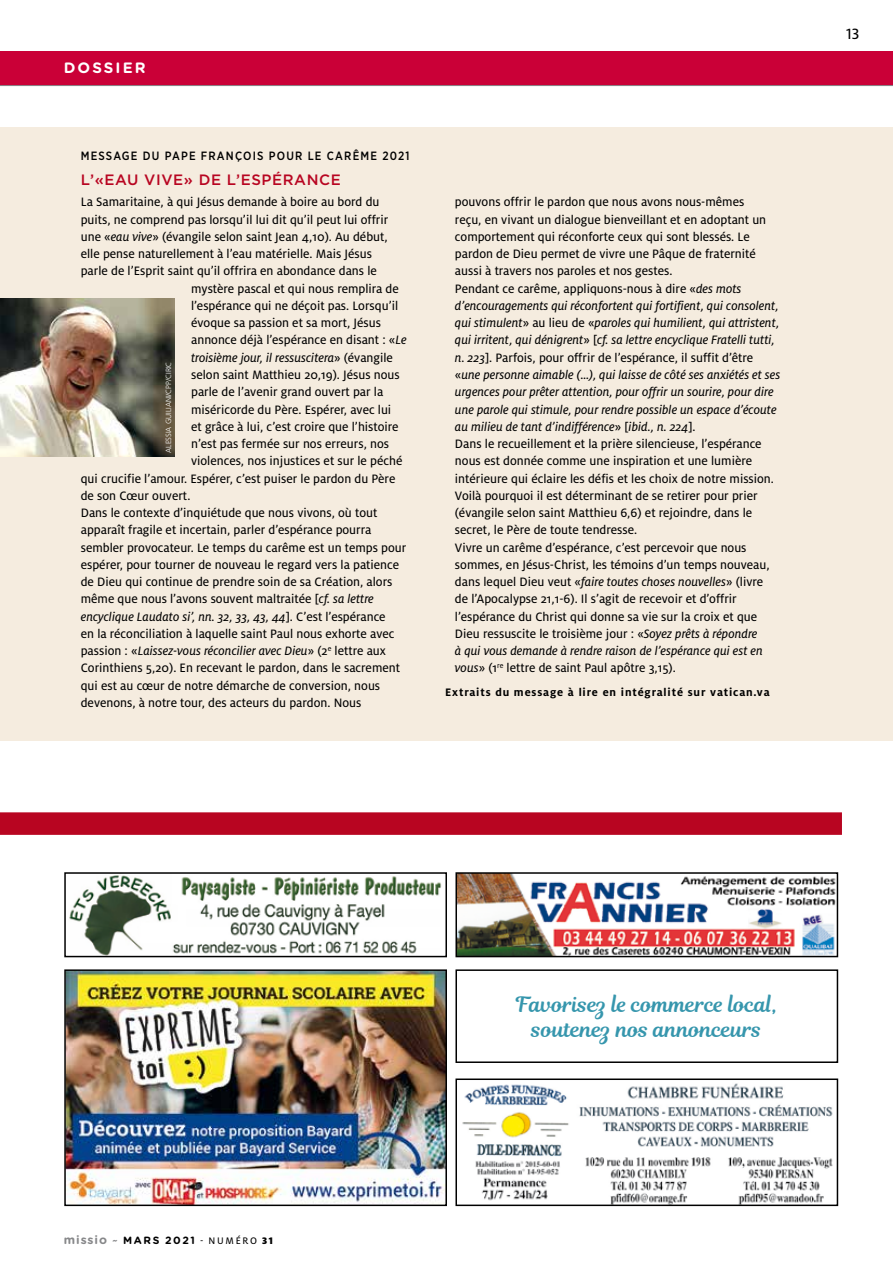
<style>
.page{position:relative;width:893px;height:1263px;background:#fff}
.page>*{position:absolute;margin:0;border:0;box-sizing:border-box;transform-origin:0 0}
.t1{font:21px/25.2px "Magnolia Script";color:#3696ad;text-align:center}
.t2{font:16.5px "Milo OT Text";color:#000}
.t3{font:500 15px "Gotham";letter-spacing:.04em;color:#b80521}
.t4{font:700 15px "Gotham Rounded";letter-spacing:.14em;color:#fff}
.t5{font:13.5px/17.2px "Milo OT Text";color:#000}
.t6{font:13.5px/17.2px "Milo OT Text Ita";color:#000;text-align:justify}
.t7{font:700 12px "Milo OT";letter-spacing:.07em;color:#000}
.t8{font:500 12px "Gotham Narrow";letter-spacing:.1em;color:#000}
.t9{font:700 10.5px "Gotham Rounded";letter-spacing:.15em;color:#000}
.t10{font:300 7.5px "Frutiger";color:#fff}
.s1{font-family:"Milo OT Text Ita"}
.s2{font-family:"Milo OT Text"}
.s3{font-size:12px;color:#87888a}
.s4{font-style:italic;color:#87888a}
.s5{font-family:"Milo OT Text";font-weight:400}
.s6{font-family:"Milo OT";font-weight:900}
</style>
<div class="page">
<div style="left:0;top:128px;width:893px;height:613px;background:#f5ecdf"></div>
<img style="left:0;top:299px;width:174px;height:158px">
<div style="left:0;top:51px;width:893px;height:34px;background:#ca0037"></div>
<hr style="left:0;top:85px;width:893px;height:1px;background:#87888a">
<div style="left:0;top:812px;width:842px;height:23px;background:#b80521"></div>
<img style="left:458px;top:875px;width:377px;height:79px">
<div style="left:455px;top:872px;width:383px;height:85px;border:2px solid #000"></div>
<img style="left:462px;top:1083px;width:371px;height:120px">
<div style="left:455px;top:1078px;width:383px;height:128px;border:2px solid #000"></div>
<img style="left:69px;top:875px;width:373px;height:79px">
<div style="left:64px;top:872px;width:383px;height:85px;border:2px solid #000"></div>
<img style="left:67px;top:972px;width:377px;height:231px">
<div style="left:64px;top:969px;width:383px;height:237px;border:2px solid #000"></div>
<div style="left:455px;top:969px;width:383px;height:94px;border:2px solid #000"></div>
<p class="t4" style="left:64px;top:57px;width:83px">DOSSIER</p>
<p class="t8" style="left:81px;top:148px;width:330px">MESSAGE DU PAPE FRANÇOIS POUR LE CARÊME 2021</p>
<p class="t3" style="left:81px;top:170px;width:262px">L’«EAU VIVE» DE L’ESPÉRANCE</p>
<p class="t5" style="left:81px;top:194px;width:300px">La Samaritaine, à qui Jésus demande à boire au bord du</p>
<p class="t5" style="left:81px;top:211px;width:309px">puits, ne comprend pas lorsqu’il lui dit qu’il peut lui offrir</p>
<p class="t5" style="left:81px;top:228px;width:309px">une «<span class="s1">eau vive</span>» (évangile selon saint Jean 4,10). Au début,</p>
<p class="t5" style="left:81px;top:245px;width:293px">elle pense naturellement à l’eau matérielle. Mais Jésus</p>
<p class="t5" style="left:81px;top:263px;width:298px">parle de l’Esprit saint qu’il offrira en abondance dans le</p>
<p class="t5" style="left:191px;top:280px;width:209px">mystère pascal et qui nous remplira de</p>
<p class="t5" style="left:191px;top:297px;width:209px">l’espérance qui ne déçoit pas. Lorsqu’il</p>
<p class="t5" style="left:191px;top:314px;width:191px">évoque sa passion et sa mort, Jésus</p>
<p class="t5" style="left:191px;top:332px;width:217px">annonce déjà l’espérance en disant : «<span class="s1">Le</span></p>
<p class="t6" style="left:191px;top:349px;width:203px">troisième jour, il ressuscitera<span class="s2">» (évangile</span></p>
<p class="t5" style="left:191px;top:366px;width:210px">selon saint Matthieu 20,19). Jésus nous</p>
<p class="t5" style="left:191px;top:383px;width:194px">parle de l’avenir grand ouvert par la</p>
<p class="t5" style="left:191px;top:401px;width:202px">miséricorde du Père. Espérer, avec lui</p>
<p class="t5" style="left:191px;top:418px;width:209px">et grâce à lui, c’est croire que l’histoire</p>
<p class="t5" style="left:191px;top:435px;width:199px">n’est pas fermée sur nos erreurs, nos</p>
<p class="t5" style="left:191px;top:452px;width:213px">violences, nos injustices et sur le péché</p>
<p class="t5" style="left:81px;top:470px;width:316px">qui crucifie l’amour. Espérer, c’est puiser le pardon du Père</p>
<p class="t5" style="left:81px;top:487px;width:111px">de son Cœur ouvert.</p>
<p class="t5" style="left:81px;top:504px;width:298px">Dans le contexte d’inquiétude que nous vivons, où tout</p>
<p class="t5" style="left:81px;top:521px;width:292px">apparaît fragile et incertain, parler d’espérance pourra</p>
<p class="t5" style="left:81px;top:539px;width:327px">sembler provocateur. Le temps du carême est un temps pour</p>
<p class="t5" style="left:81px;top:556px;width:320px">espérer, pour tourner de nouveau le regard vers la patience</p>
<p class="t5" style="left:81px;top:573px;width:313px">de Dieu qui continue de prendre soin de sa Création, alors</p>
<p class="t5" style="left:81px;top:590px;width:295px">même que nous l’avons souvent maltraitée [<span class="s1">cf. sa lettre</span></p>
<p class="t6" style="left:81px;top:608px;width:306px">encyclique Laudato si’, nn. 32, 33, 43, 44<span class="s2">]. C’est l’espérance</span></p>
<p class="t5" style="left:81px;top:625px;width:315px">en la réconciliation à laquelle saint Paul nous exhorte avec</p>
<p class="t6" style="left:81px;top:642px;width:307px"><span class="s2">passion : «</span>Laissez-vous réconcilier avec Dieu<span class="s2">» (2</span><sup>e</sup> <span class="s2">lettre aux</span></p>
<p class="t5" style="left:81px;top:659px;width:321px">Corinthiens 5,20). En recevant le pardon, dans le sacrement qui est au cœur de notre démarche de conversion, nous devenons, à notre tour, des acteurs du pardon. Nous</p>
<p class="t10" style="left:164px;top:453px;width:93px;rotate:-90deg">ALESSIA GUILIANI/CPP/CIRIC</p>
<p class="t5" style="left:455px;top:194px;width:313px">pouvons offrir le pardon que nous avons nous-mêmes reçu, en vivant un dialogue bienveillant et en adoptant un comportement qui réconforte ceux qui sont blessés. Le pardon de Dieu permet de vivre une Pâque de fraternité aussi à travers nos paroles et nos gestes.<br>Pendant ce carême, appliquons-nous à dire «<span class="s1">des mots</span></p>
<p class="t6" style="left:455px;top:297px;width:326px">d’encouragements qui réconfortent qui fortifient, qui consolent, qui stimulent<span class="s2">» au lieu de «</span>paroles qui humilient, qui attristent, qui irritent, qui dénigrent<span class="s2">» [</span>cf. sa lettre encyclique Fratelli tutti,</p>
<p class="t5" style="left:455px;top:349px;width:300px"><span class="s1">n. 223</span>]. Parfois, pour offrir de l’espérance, il suffit d’être</p>
<p class="t6" style="left:455px;top:366px;width:327px;text-align:left"><span class="s2">«</span>une personne aimable (…), qui laisse de côté ses anxiétés et ses urgences pour prêter attention, pour offrir un sourire, pour dire une parole qui stimule, pour rendre possible un espace d’écoute au milieu de tant d’indifférence<span class="s2">» [</span>ibid., n. 224<span class="s2">].</span></p>
<p class="t5" style="left:455px;top:435px;width:320px">Dans le recueillement et la prière silencieuse, l’espérance nous est donnée comme une inspiration et une lumière intérieure qui éclaire les défis et les choix de notre mission.<br>Voilà pourquoi il est déterminant de se retirer pour prier (évangile selon saint Matthieu 6,6) et rejoindre, dans le secret, le Père de toute tendresse.<br>Vivre un carême d’espérance, c’est percevoir que nous sommes, en Jésus-Christ, les témoins d’un temps nouveau, dans lequel Dieu veut «<span class="s1">faire toutes choses nouvelles</span>» (livre de l’Apocalypse 21,1-6). Il s’agit de recevoir et d’offrir l’espérance du Christ qui donne sa vie sur la croix et que Dieu ressuscite le troisième jour : «<span class="s1">Soyez prêts à répondre</span></p>
<p class="t6" style="left:455px;top:642px;width:309px">à qui vous demande à rendre raison de l’espérance qui est en</p>
<p class="t5" style="left:455px;top:659px;width:222px"><span class="s1">vous</span>» (1<sup>re</sup> lettre de saint Paul apôtre 3,15).</p>
<p class="t7" style="left:445px;top:685px;width:326px">Extraits du message à lire en intégralité sur vatican.va</p>
<p class="t2" style="left:846px;top:24px;width:15px">13</p>
<p class="t9" style="left:64px;top:1232px;width:211px"><span class="s3">missio</span> <span class="s4">~</span> Mars 2021 <span class="s5">- NUMÉRO</span> <span class="s6">31</span></p>
<h1 class="t1" style="left:516px;top:991px;width:263px">Favorisez le commerce local, soutenez nos annonceurs</h1>
</div>
